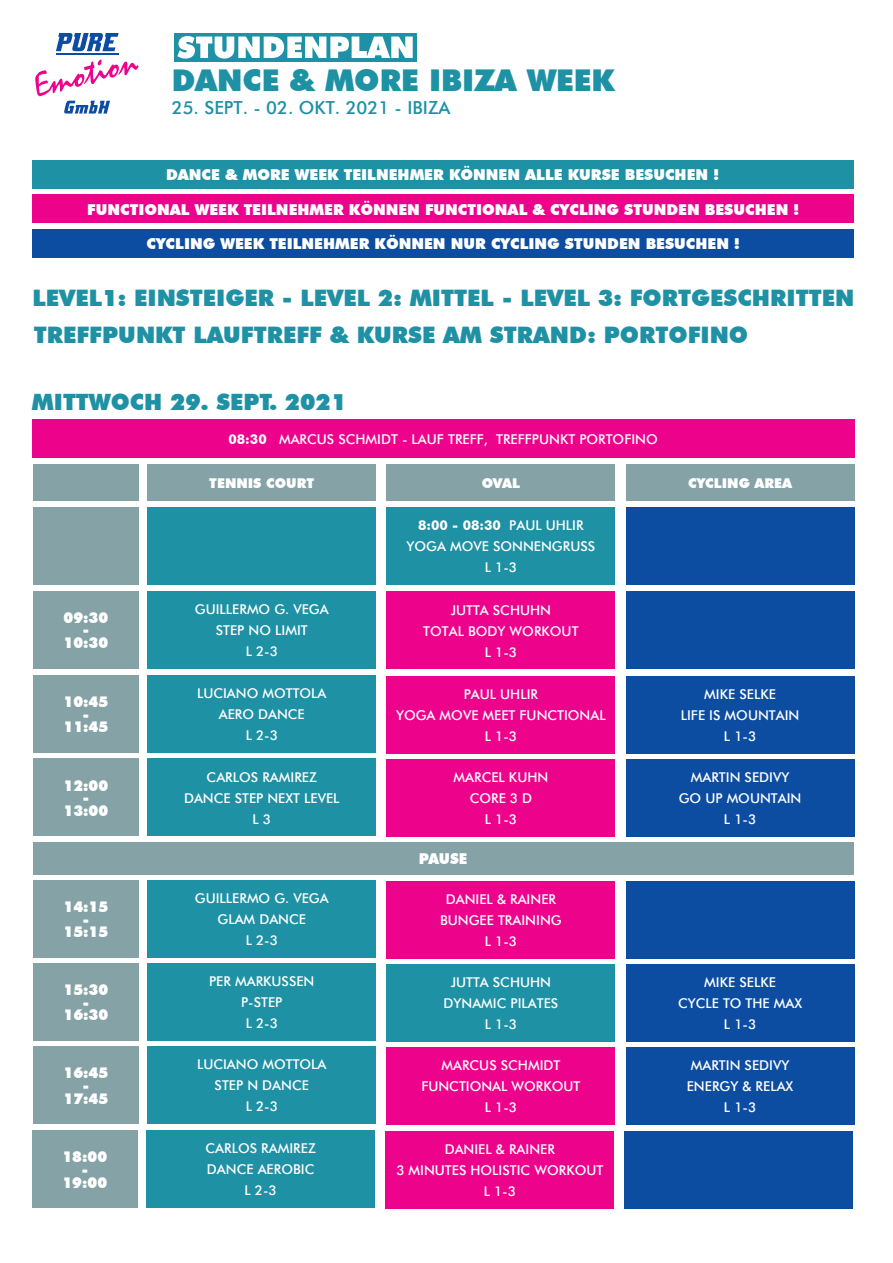
<style>
.page{position:relative;width:893px;height:1263px;background:#fff}
.page>*{position:absolute;margin:0;border:0;box-sizing:border-box;transform-origin:0 0}
.t1{font:900 30px "Futura BT";color:#1e91a5}
.t2{font:900 22.65px/36.9px "Futura BT";color:#1e91a5}
.t3{font:900 22.5px "Futura BT";color:#1e91a5}
.t4{font:500 18px "Futura BT";color:#1e91a5}
.t5{font:900 15px "Futura BT";color:#fff}
.t6{font:900 15px/12.6px "Futura BT";color:#fff;text-align:center;scale:.96 1}
.t7{font:500 13.5px/21px "Futura BT";color:#fff;text-align:center}
.t8{font:900 13.5px "Futura BT";color:#fff}
.s1{font-weight:700}
</style>
<div class="page">
<svg style="left:56px;top:33px;width:63px;height:18px"></svg>
<hr style="left:56px;top:53px;width:63px;height:2px;background:#0d4da1">
<svg style="left:35px;top:60px;width:103px;height:54px"></svg>
<svg style="left:174px;top:33px;width:243px;height:29px"></svg>
<div style="left:148px;top:465px;width:228px;height:36px;background:#85a2a7"></div>
<div style="left:148px;top:591px;width:228px;height:77px;background:#1e91a5"></div>
<div style="left:148px;top:508px;width:228px;height:77px;background:#1e91a5"></div>
<div style="left:387px;top:592px;width:228px;height:77px;background:#ed028c"></div>
<div style="left:387px;top:508px;width:228px;height:77px;background:#1e91a5"></div>
<div style="left:626px;top:592px;width:228px;height:77px;background:#0d4da1"></div>
<div style="left:626px;top:508px;width:228px;height:77px;background:#0d4da1"></div>
<div style="left:32px;top:419px;width:822px;height:39px;background:#ed028c"></div>
<div style="left:148px;top:675px;width:228px;height:77px;background:#1e91a5"></div>
<div style="left:387px;top:676px;width:228px;height:77px;background:#ed028c"></div>
<div style="left:626px;top:676px;width:228px;height:77px;background:#0d4da1"></div>
<div style="left:148px;top:759px;width:228px;height:77px;background:#1e91a5"></div>
<div style="left:387px;top:760px;width:228px;height:77px;background:#ed028c"></div>
<div style="left:626px;top:760px;width:228px;height:77px;background:#0d4da1"></div>
<div style="left:148px;top:880px;width:228px;height:77px;background:#1e91a5"></div>
<div style="left:387px;top:881px;width:228px;height:77px;background:#ed028c"></div>
<div style="left:626px;top:881px;width:228px;height:77px;background:#0d4da1"></div>
<div style="left:148px;top:963px;width:228px;height:78px;background:#1e91a5"></div>
<div style="left:387px;top:964px;width:228px;height:77px;background:#1e91a5"></div>
<div style="left:626px;top:964px;width:228px;height:77px;background:#0d4da1"></div>
<div style="left:148px;top:1046px;width:228px;height:78px;background:#1e91a5"></div>
<div style="left:146px;top:1130px;width:229px;height:78px;background:#1e91a5"></div>
<div style="left:387px;top:1047px;width:228px;height:77px;background:#ed028c"></div>
<div style="left:386px;top:1131px;width:228px;height:77px;background:#ed028c"></div>
<div style="left:626px;top:1047px;width:228px;height:77px;background:#0d4da1"></div>
<div style="left:625px;top:1131px;width:228px;height:77px;background:#0d4da1"></div>
<div style="left:387px;top:465px;width:228px;height:36px;background:#85a2a7"></div>
<div style="left:626px;top:465px;width:228px;height:36px;background:#85a2a7"></div>
<div style="left:33px;top:591px;width:106px;height:77px;background:#85a2a7"></div>
<div style="left:33px;top:508px;width:106px;height:77px;background:#85a2a7"></div>
<div style="left:33px;top:465px;width:106px;height:36px;background:#85a2a7"></div>
<div style="left:33px;top:675px;width:106px;height:77px;background:#85a2a7"></div>
<div style="left:33px;top:759px;width:106px;height:77px;background:#85a2a7"></div>
<div style="left:33px;top:963px;width:106px;height:78px;background:#85a2a7"></div>
<div style="left:33px;top:842px;width:820px;height:32px;background:#85a2a7"></div>
<div style="left:33px;top:1047px;width:106px;height:77px;background:#85a2a7"></div>
<div style="left:32px;top:1130px;width:106px;height:78px;background:#85a2a7"></div>
<div style="left:33px;top:880px;width:106px;height:77px;background:#85a2a7"></div>
<div style="left:33px;top:229px;width:821px;height:29px;background:#0d4da1"></div>
<div style="left:33px;top:195px;width:821px;height:28px;background:#ed028c"></div>
<div style="left:32px;top:160px;width:821px;height:28px;background:#1e91a5"></div>
<h1 class="t1" style="left:172px;top:62px;width:444px">DANCE &amp; MORE IBIZA WEEK</h1>
<h3 class="t4" style="left:172px;top:96px;width:280px">25. SEPT. - 02. OKT. 2021 - IBIZA</h3>
<p class="t5" style="left:166px;top:165px;width:554px">DANCE &amp; MORE WEEK TEILNEHMER KÖNNEN ALLE KURSE BESUCHEN !</p>
<p class="t5" style="left:87px;top:200px;width:713px">FUNCTIONAL WEEK TEILNEHMER KÖNNEN FUNCTIONAL &amp; CYCLING STUNDEN BESUCHEN !</p>
<p class="t5" style="left:146px;top:235px;width:595px">CYCLING WEEK TEILNEHMER KÖNNEN NUR CYCLING STUNDEN BESUCHEN !</p>
<h2 class="t2" style="left:33px;top:280px;width:823px">LEVEL1: EINSTEIGER - LEVEL 2: MITTEL - LEVEL 3: FORTGESCHRITTEN<br>TREFFPUNKT LAUFTREFF &amp; KURSE AM STRAND: PORTOFINO</h2>
<h3 class="t3" style="left:32px;top:389px;width:316px">MITTWOCH 29. SEPT. 2021</h3>
<p class="t7" style="left:228px;top:428px;width:431px"><span class="s1">08:30</span> MARCUS SCHMIDT - LAUF TREFF, TREFFPUNKT PORTOF INO</p>
<p class="t6" style="left:64px;top:611px;width:48px">09:30 -<br>10:30</p>
<p class="t6" style="left:64px;top:695px;width:48px">10:45 -<br>11:45</p>
<p class="t6" style="left:64px;top:779px;width:48px">12:00 -<br>13:00</p>
<p class="t6" style="left:64px;top:900px;width:48px">14:15 -<br>15:15</p>
<p class="t6" style="left:64px;top:983px;width:48px">15:30 -<br>16:30</p>
<p class="t6" style="left:64px;top:1067px;width:48px">16:45 -<br>17:45</p>
<p class="t6" style="left:62px;top:1150px;width:48px">18:00 -<br>19:00</p>
<p class="t8" style="left:209px;top:475px;width:106px">TENNIS COURT</p>
<p class="t8" style="left:482px;top:475px;width:40px">OVAL</p>
<p class="t8" style="left:688px;top:475px;width:106px">CYCLING AREA</p>
<p class="t7" style="left:407px;top:515px;width:182px"><span class="s1">8:00 - 08:30</span> PAUL U HLIR<br>YOGA MOVE SONNENGRUSS<br>L 1-3</p>
<p class="t7" style="left:195px;top:598px;width:135px">GUILLERMO G. VEGA<br>STEP NO LIMIT<br>L 2-3</p>
<p class="t7" style="left:423px;top:599px;width:157px">JUTTA SCHUHN<br>TOTAL BODY WORKOUT<br>L 1-3</p>
<p class="t7" style="left:197px;top:683px;width:131px">LUCIANO MOTTOLA<br>AERO DANCE<br>L 2-3</p>
<p class="t7" style="left:396px;top:683px;width:208px">PAUL UHLIR<br>YOGA MOVE MEET F UNCTIONAL<br>L 1-3</p>
<p class="t7" style="left:681px;top:683px;width:120px">MIKE SELKE<br>LIFE IS MOUNTAIN<br>L 1-3</p>
<p class="t7" style="left:184px;top:766px;width:154px">CARLOS RAMIREZ<br>DANCE STEP NEXT LEVEL<br>L 3</p>
<p class="t7" style="left:453px;top:767px;width:96px">MARCEL KUHN<br>CORE 3 D<br>L 1-3</p>
<p class="t7" style="left:679px;top:767px;width:124px">MARTIN SED IVY<br>GO UP MOUNTAIN<br>L 1-3</p>
<p class="t6" style="left:419px;top:852px;width:52px">PAUSE</p>
<p class="t7" style="left:195px;top:888px;width:135px">GUILLERMO G. VEGA<br>GLAM DANCE<br>L 2-3</p>
<p class="t7" style="left:440px;top:888px;width:123px">DANIEL &amp; RAINER<br>BUNGEE TRAINING<br>L 1-3</p>
<p class="t7" style="left:209px;top:971px;width:107px">PER MARKUSSEN<br>P-STEP<br>L 2-3</p>
<p class="t7" style="left:443px;top:971px;width:116px">JUTTA SCHUHN<br>DYNAMIC PILATES<br>L 1-3</p>
<p class="t7" style="left:678px;top:971px;width:126px">MIKE SELKE<br>CYCL E TO THE MAX<br>L 1-3</p>
<p class="t7" style="left:197px;top:1054px;width:131px">LUCIANO MOTTOLA<br>STEP N DANCE<br>L 2-3</p>
<p class="t7" style="left:206px;top:1138px;width:112px">CARLOS RAMIREZ<br>DANCE AEROBIC<br>L 2-3</p>
<p class="t7" style="left:421px;top:1055px;width:161px">MARCUS SCHMIDT<br>F UNCTIONAL WORKOUT<br>L 1-3</p>
<p class="t7" style="left:396px;top:1138px;width:208px">DANIEL &amp; RAINER<br>3 MINUTES HOLISTIC WORKOUT<br>L 1-3</p>
<p class="t7" style="left:687px;top:1055px;width:108px">MARTIN SED IVY<br>ENERGY &amp; RELAX<br>L 1-3</p>
</div>
